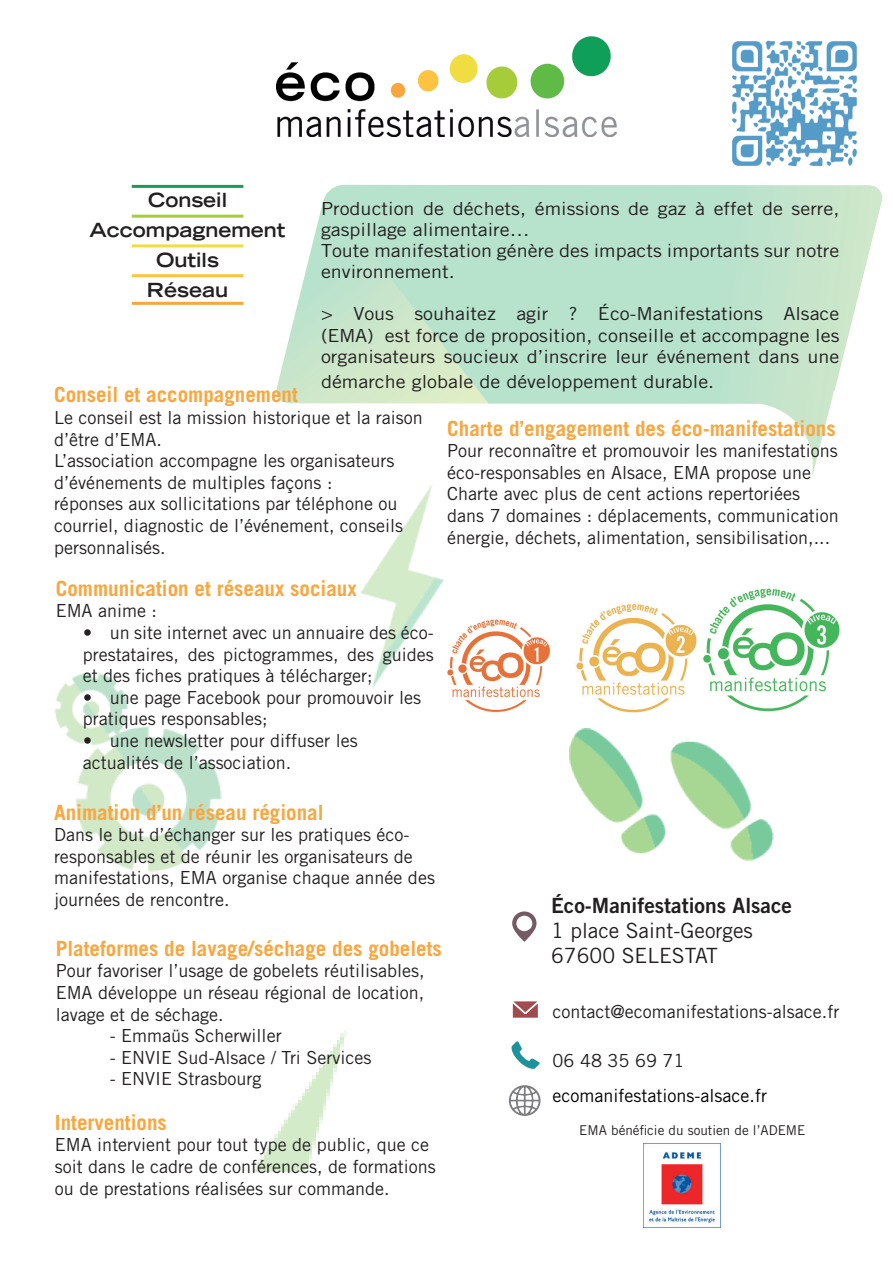
<style>
.page{position:relative;width:893px;height:1263px;background:#fff}
.page>*{position:absolute;margin:0;border:0;box-sizing:border-box;transform-origin:0 0}
.t1{font:700 21px "Trade Gothic";color:#faa63f}
.t2{font:21px/25.2px "Trade Gothic";color:#231f20}
.t3{font:21px "Trade Gothic Bold Two";color:#231f20}
.t4{font:700 expanded 19.5px/30px "Trade Gothic LH";color:#231f20;text-align:center}
.t5{font:18px/21.6px "Trade Gothic";color:#231f20}
.t6{font:18px/21px "Trade Gothic";color:#231f20;scale:1.1 1}
.t7{font:18px "Trade Gothic";color:#000001}
.t8{font:13.5px "Trade Gothic";color:#231f20}
</style>
<div class="page">
<svg style="left:276px;top:195px;width:50px;height:209px"></svg>
<svg style="left:326px;top:185px;width:556px;height:292px"></svg>
<img style="left:253px;top:1030px;width:94px;height:141px">
<img style="left:55px;top:674px;width:166px;height:198px">
<hr style="left:132px;top:185px;width:111px;height:3px;background:#159e56">
<hr style="left:132px;top:215px;width:111px;height:3px;background:#a6ce39">
<hr style="left:132px;top:244px;width:111px;height:3px;background:#f0dd41">
<hr style="left:132px;top:274px;width:111px;height:3px;background:#fec340">
<hr style="left:132px;top:302px;width:111px;height:3px;background:#faa63f">
<img style="left:570px;top:729px;width:204px;height:132px">
<img style="left:361px;top:485px;width:83px;height:203px">
<svg style="left:511px;top:1041px;width:29px;height:28px"></svg>
<svg style="left:508px;top:1085px;width:33px;height:31px"></svg>
<svg style="left:512px;top:1001px;width:26px;height:17px"></svg>
<svg style="left:512px;top:911px;width:24px;height:31px"></svg>
<img style="left:644px;top:1143px;width:76px;height:85px">
<img style="left:276px;top:36px;width:340px;height:100px">
<img style="left:703px;top:588px;width:137px;height:124px">
<img style="left:447px;top:619px;width:103px;height:94px">
<img style="left:576px;top:604px;width:121px;height:109px">
<img style="left:732px;top:40px;width:125px;height:127px">
<p class="t4" style="left:90px;top:184px;width:198px">Conseil<br>Accompagnement<br>Outils<br>Réseau</p>
<p class="t6" style="left:321px;top:198px;width:473px">Production de déchets, émissions de gaz à effet de serre, gaspillage alimentaire…<br>Toute manifestation génère des impacts importants sur notre environnement.</p>
<p class="t6" style="left:321px;top:303px;width:473px;text-align:justify">&gt; Vous souhaitez agir ? Éco-Manifestations Alsace (EMA) est force de proposition, conseille et accompagne les organisateurs soucieux d’inscrire leur événement dans une</p>
<p class="t6" style="left:321px;top:371px;width:359px">démarche globale de développement durable.</p>
<p class="t1" style="left:54px;top:382px;width:245px">Conseil et accompagnement</p>
<p class="t5" style="left:54px;top:406px;width:370px">Le conseil est la mission historique et la raison d’être d’EMA.<br>L’association accompagne les organisateurs d’événements de multiples façons :<br>réponses aux sollicitations par téléphone ou courriel, diagnostic de l’événement, conseils personnalisés.</p>
<p class="t1" style="left:447px;top:415px;width:390px">Charte d’engagement des éco-manifestations</p>
<p class="t5" style="left:447px;top:440px;width:393px">Pour reconnaître et promouvoir les manifestations éco-responsables en Alsace, EMA propose une Charte avec plus de cent actions repertoriées dans 7 domaines : déplacements, communication énergie, déchets, alimentation, sensibilisation,...</p>
<p class="t1" style="left:56px;top:575px;width:302px">Communication et réseaux sociaux</p>
<p class="t5" style="left:56px;top:600px;width:103px">EMA anime :</p>
<p class="t5" style="left:83px;top:622px;width:353px;text-align:justify">• un site internet avec un annuaire des éco&shy;prestataires, des pictogrammes, des guides et des fiches pratiques à télécharger;</p>
<p class="t5" style="left:83px;top:686px;width:340px">• une page Facebook pour promouvoir les pratiques responsables;</p>
<p class="t5" style="left:83px;top:730px;width:276px">• une newsletter pour diffuser les actualités de l’association.</p>
<p class="t1" style="left:54px;top:799px;width:271px">Animation d’un réseau régional</p>
<p class="t5" style="left:54px;top:824px;width:382px">Dans le but d’échanger sur les pratiques éco&shy;responsables et de réunir les organisateurs de manifestations, EMA organise chaque année des journées de rencontre.</p>
<p class="t1" style="left:56px;top:935px;width:388px">Plateformes de lavage/séchage des gobelets</p>
<p class="t5" style="left:56px;top:960px;width:370px;text-align:justify">Pour favoriser l’usage de gobelets réutilisables, EMA développe un réseau régional de location, lavage et de séchage.</p>
<p class="t5" style="left:110px;top:1025px;width:173px">- Emmaüs Scherwiller</p>
<p class="t5" style="left:110px;top:1046px;width:263px">- ENVIE Sud-Alsace / Tri Services</p>
<p class="t5" style="left:110px;top:1068px;width:153px">- ENVIE Strasbourg</p>
<p class="t1" style="left:55px;top:1109px;width:113px">Interventions</p>
<p class="t5" style="left:55px;top:1134px;width:382px">EMA intervient pour tout type de public, que ce soit dans le cadre de conférences, de formations ou de prestations réalisées sur commande.</p>
<p class="t3" style="left:551px;top:892px;width:242px">Éco-Manifestations Alsace</p>
<p class="t2" style="left:551px;top:918px;width:203px">1 place Saint-Georges<br>67600 SELESTAT</p>
<p class="t5" style="left:553px;top:1001px;width:288px">contact@ecomanifestations-alsace.fr</p>
<p class="t5" style="left:553px;top:1050px;width:133px">06 48 35 69 71</p>
<p class="t7" style="left:553px;top:1085px;width:216px">ecomanifestations-alsace.fr</p>
<p class="t8" style="left:579px;top:1122px;width:228px">EMA bénéficie du soutien de l’ADEME</p>
</div>
